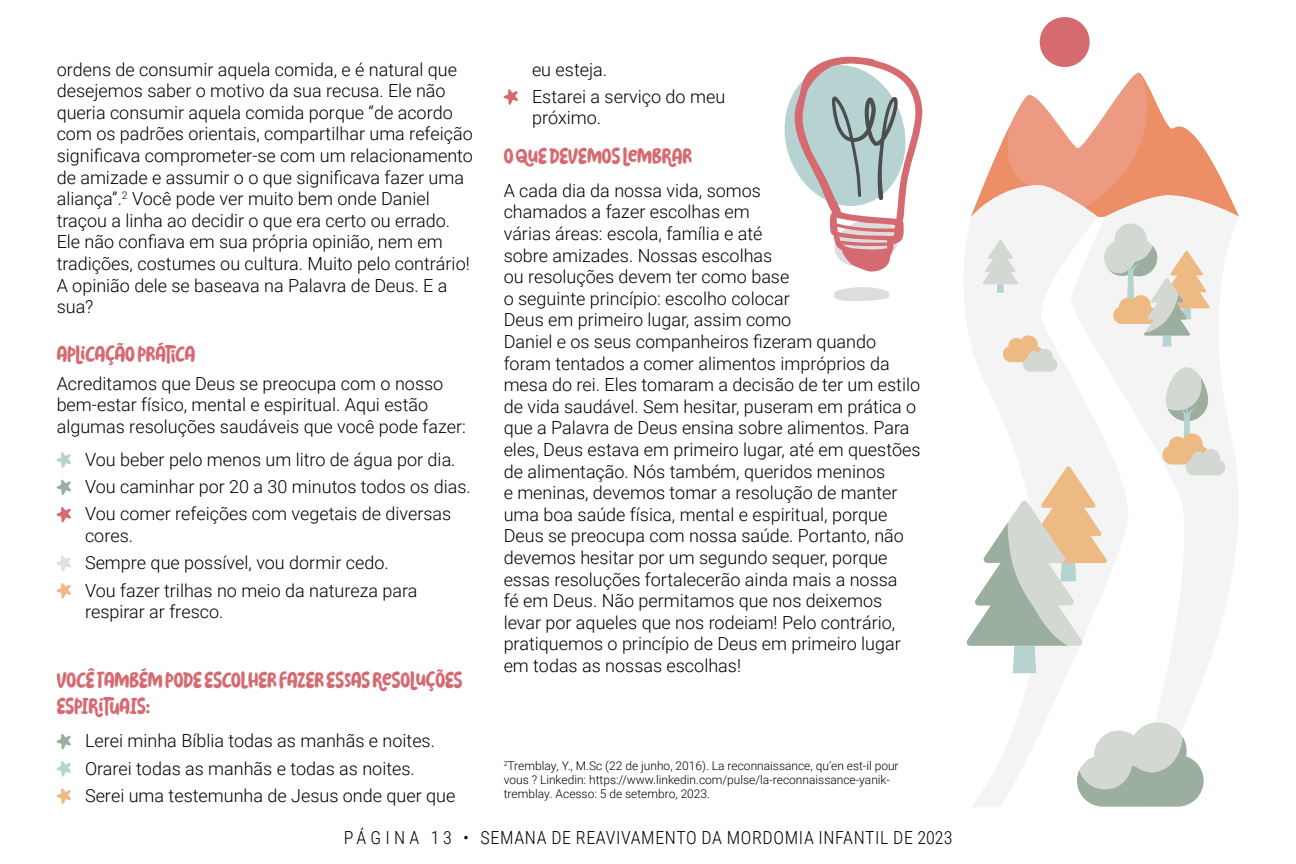
<style>
.page{position:relative;width:1296px;height:864px;background:#fff}
.page>*{position:absolute;margin:0;border:0;box-sizing:border-box;transform-origin:0 0}
.t1{font:28px/26px "Chapter Three Filler";color:#d66a71}
.t2{font:300 18px/21.6px "Roboto";color:#000}
.t3{font:300 18px "Roboto Condensed";letter-spacing:.035em;color:#000}
.t4{font:300 12px/14px "Roboto";color:#000}
</style>
<div class="page">
<svg style="left:56px;top:452px;width:15px;height:16px"></svg>
<svg style="left:56px;top:479px;width:15px;height:16px"></svg>
<svg style="left:56px;top:507px;width:15px;height:15px"></svg>
<svg style="left:56px;top:556px;width:15px;height:15px"></svg>
<svg style="left:56px;top:583px;width:15px;height:16px"></svg>
<svg style="left:56px;top:734px;width:15px;height:15px"></svg>
<svg style="left:56px;top:761px;width:15px;height:16px"></svg>
<svg style="left:56px;top:788px;width:15px;height:16px"></svg>
<svg style="left:503px;top:89px;width:15px;height:16px"></svg>
<svg style="left:785px;top:57px;width:137px;height:215px"></svg>
<svg style="left:834px;top:287px;width:56px;height:14px"></svg>
<svg style="left:964px;top:217px;width:274px;height:590px"></svg>
<svg style="left:1000px;top:217px;width:192px;height:590px"></svg>
<svg style="left:971px;top:72px;width:269px;height:145px"></svg>
<div style="left:1040px;top:17px;width:50px;height:50px;background:#d66a71;border-radius:50%"></div>
<svg style="left:1104px;top:223px;width:106px;height:123px"></svg>
<svg style="left:982px;top:240px;width:36px;height:53px"></svg>
<svg style="left:1166px;top:367px;width:42px;height:54px"></svg>
<svg style="left:1162px;top:377px;width:63px;height:98px"></svg>
<svg style="left:966px;top:466px;width:142px;height:207px"></svg>
<svg style="left:1077px;top:722px;width:127px;height:85px"></svg>
<svg style="left:1003px;top:335px;width:54px;height:37px"></svg>
<p class="t2" style="left:57px;top:58px;width:418px">ordens de consumir aquela comida, e é natural que desejemos saber o motivo da sua recusa. Ele não queria consumir aquela comida porque “de acordo com os padrões orientais, compartilhar uma refeição significava comprometer-se com um relacionamento de amizade e assumir o o que significava fazer uma aliança”.<sup>2</sup> Você pode ver muito bem onde Daniel traçou a linha ao decidir o que era certo ou errado.<br>Ele não confiava em sua própria opinião, nem em tradições, costumes ou cultura. Muito pelo contrário!<br>A opinião dele se baseava na Palavra de Deus. E a sua?</p>
<h1 class="t1" style="left:57px;top:341px;width:140px">APLICAÇÃO PRÁTICA</h1>
<p class="t2" style="left:57px;top:372px;width:411px">Acreditamos que Deus se preocupa com o nosso bem-estar físico, mental e espiritual. Aqui estão algumas resoluções saudáveis que você pode fazer:</p>
<p class="t2" style="left:85px;top:445px;width:387px;line-height:27.2px">Vou beber pelo menos um litro de água por dia.<br>Vou caminhar por 20 a 30 minutos todos os dias.<br>Vou comer refeições com vegetais de diversas</p>
<p class="t2" style="left:85px;top:521px;width:334px;line-height:27.2px">cores.<br>Sempre que possível, vou dormir cedo.<br>Vou fazer trilhas no meio da natureza para</p>
<p class="t2" style="left:85px;top:600px;width:140px">respirar ar fresco.</p>
<p class="t2" style="left:532px;top:55px;width:195px;line-height:27.2px">eu esteja.<br>Estarei a serviço do meu</p>
<p class="t2" style="left:532px;top:107px;width:71px">próximo.</p>
<h1 class="t1" style="left:504px;top:142px;width:190px">OQUE DEVEMOSLEMBRAR</h1>
<p class="t2" style="left:504px;top:179px;width:418px">A cada dia da nossa vida, somos<br>chamados a fazer escolhas em<br>várias áreas: escola, família e até<br>sobre amizades. Nossas escolhas<br>ou resoluções devem ter como base<br>o seguinte princípio: escolho colocar<br>Deus em primeiro lugar, assim como<br>Daniel e os seus companheiros fizeram quando foram tentados a comer alimentos impróprios da mesa do rei. Eles tomaram a decisão de ter um estilo de vida saudável. Sem hesitar, puseram em prática o que a Palavra de Deus ensina sobre alimentos. Para eles, Deus estava em primeiro lugar, até em questões de alimentação. Nós também, queridos meninos<br>e meninas, devemos tomar a resolução de manter uma boa saúde física, mental e espiritual, porque Deus se preocupa com nossa saúde. Portanto, não devemos hesitar por um segundo sequer, porque essas resoluções fortalecerão ainda mais a nossa<br>fé em Deus. Não permitamos que nos deixemos levar por aqueles que nos rodeiam! Pelo contrário, pratiquemos o princípio de Deus em primeiro lugar em todas as nossas escolhas!</p>
<h1 class="t1" style="left:57px;top:667px;width:407px">VOCÊ TAMBÉM PODE ESCOLHER FAZER ESSASRESOLUÇÕES<br>ESPIRITUAIS:</h1>
<p class="t2" style="left:85px;top:727px;width:372px;line-height:27.2px">Lerei minha Bíblia todas as manhãs e noites.<br>Orarei todas as manhãs e todas as noites.<br>Serei uma testemunha de Jesus onde quer que</p>
<p class="t4" style="left:504px;top:758px;width:397px"><sup>2</sup>Tremblay, Y., M.Sc (22 de junho, 2016). La reconnaissance, qu’en est-il pour vous ? Linkedin: https://www.linkedin.com/pulse/la-reconnaissance-yanik&shy;tremblay. Acesso: 5 de setembro, 2023.</p>
<p class="t3" style="left:344px;top:825px;width:610px">P Á G I N A 1 3 • SEMANA DE REAVIVAMENTO DA MORDOMIA INFANTIL DE 2023</p>
</div>
